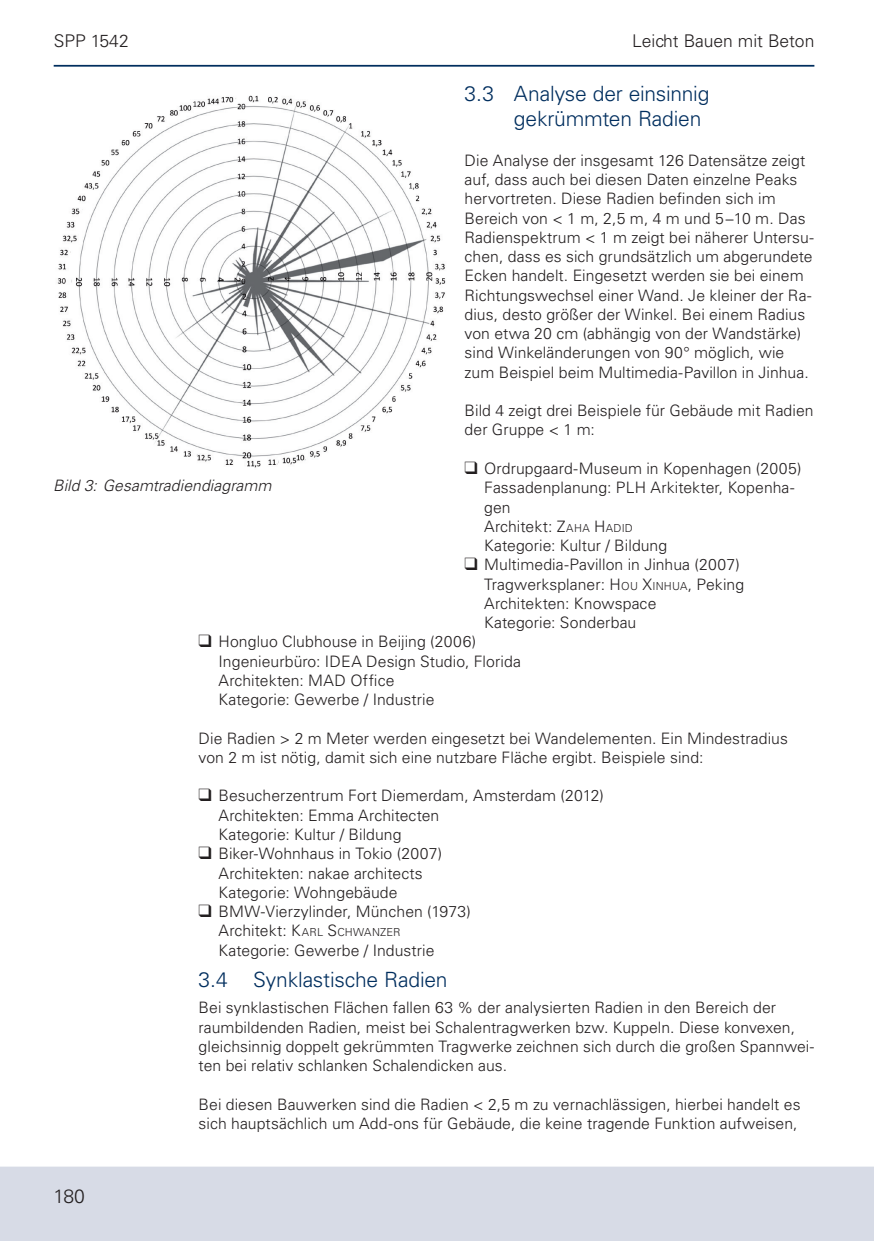
<style>
.page{position:relative;width:874px;height:1241px;background:#fff}
.page>*{position:absolute;margin:0;border:0;box-sizing:border-box;transform-origin:0 0}
.Titel_12_14{font:300 21px/24.5px "Univers LT Std";letter-spacing:-.01em;color:#002e5e}
.t1{font:300 19.25px "Univers LT Std";color:#231f20}
.t2{font:300 17.5px "Univers LT Std";color:#231f20}
.Fliesstext{font:300 15.75px/19.2px "Univers LT Std";letter-spacing:.005em;color:#231f20}
.Aufzählung{font:300 15.75px/19.2px "Univers LT Std";letter-spacing:.005em;color:#231f20}
.Bildtext{font:italic 300 15.75px "Univers LT Std";letter-spacing:.005em;color:#231f20}
.Aufzählung-2{font:300 11.03px "Univers LT Std";letter-spacing:.015em;color:#231f20}
.s1{font-style:inherit}
.s2{font-size:11.03px}
.s3{font-size:15.75px}
</style>
<div class="page">
<div style="left:0;top:1166px;width:873px;height:74px;background:#d7dbe6"></div>
<hr style="left:54px;top:65px;width:760px;height:2px;background:#002e5e">
<img style="left:57px;top:95px;width:389px;height:373px">
<p class="t2" style="left:54px;top:30px;width:76px">SPP 1542</p>
<p class="t2" style="left:632px;top:30px;width:183px">Leicht Bauen mit Beton</p>
<p class="Titel_12_14" style="left:513px;top:81px;width:197px;text-indent:-49px">3.3 Analyse der einsinnig gekrümmten Radien</p>
<p class="Fliesstext" style="left:464px;top:151px;width:350px">Die Analyse der insgesamt 126 Datensätze zeigt auf, dass auch bei diesen Daten einzelne Peaks hervortreten. Diese Radien befinden sich im Bereich von &lt; 1 m, 2,5 m, 4 m und 5−10 m. Das Radienspektrum &lt; 1 m zeigt bei näherer Untersu&shy;chen, dass es sich grundsätzlich um abgerundete Ecken handelt. Eingesetzt werden sie bei einem Richtungswechsel einer Wand. Je kleiner der Ra&shy;dius, desto größer der Winkel. Bei einem Radius von etwa 20 cm (abhängig von der Wandstärke) sind Winkeländerungen von 90° möglich, wie zum Beispiel beim Multimedia-Pavillon in Jinhua.</p>
<p class="Fliesstext" style="left:464px;top:401px;width:350px">Bild 4 zeigt drei Beispiele für Gebäude mit Radien der Gruppe &lt; 1 m:</p>
<p class="Aufzählung" style="left:484px;top:459px;width:319px;text-indent:-20px">❑ Ordrupgaard-Museum in Kopenhagen (2005)<br>Fassadenplanung: PLH Arkitekter, Kopenha&shy;gen<br>Architekt: <span class="s1">Z</span><span class="s2">AHA</span> <span class="s1">H</span><span class="s2">ADID<br></span>Kategorie: Kultur / Bildung</p>
<p class="Aufzählung" style="left:484px;top:555px;width:261px;text-indent:-20px">❑ Multimedia-Pavillon in Jinhua (2007)<br>Tragwerksplaner: <span class="s1">H</span><span class="s2">OU</span> <span class="s1">X</span><span class="s2">INH UA</span><span class="s1">,</span> Peking<br>Architekten: Knowspace<br>Kategorie: Sonderbau</p>
<p class="Aufzählung" style="left:218px;top:632px;width:304px;text-indent:-20px">❑ Hongluo Clubhouse in Beijing (2006)<br>Ingenieurbüro: IDEA Design Studio, Florida Architekten: MAD Office<br>Kategorie: Gewerbe / Industrie</p>
<p class="Fliesstext" style="left:198px;top:728px;width:590px">Die Radien &gt; 2 m Meter werden eingesetzt bei Wandelementen. Ein Mindestradius von 2 m ist nötig, damit sich eine nutzbare Fläche ergibt. Beispiele sind:</p>
<p class="Aufzählung" style="left:218px;top:786px;width:387px;text-indent:-20px">❑ Besucherzentrum Fort Diemerdam, Amsterdam (2012)<br>Architekten: Emma Architecten<br>Kategorie: Kultur / Bildung</p>
<p class="Aufzählung" style="left:218px;top:844px;width:225px;text-indent:-20px">❑ Biker-Wohnhaus in Tokio (2007)<br>Architekten: nakae architects<br>Kategorie: Wohngebäude</p>
<p class="Aufzählung" style="left:198px;top:901px;width:273px">❑ BMW-Vierzylinder, München (1973)</p>
<p class="Aufzählung-2" style="left:218px;top:925px;width:183px"><span class="s3">Architekt:</span> <span class="s3">K</span>ARL <span class="s3">S</span> CHWANZER</p>
<p class="Aufzählung" style="left:218px;top:940px;width:217px">Kategorie: Gewerbe / Industrie</p>
<p class="Titel_12_14" style="left:198px;top:967px;width:250px">3.4 Synklastische Radien</p>
<p class="Fliesstext" style="left:198px;top:998px;width:617px">Bei synklastischen Flächen fallen 63 % der analysierten Radien in den Bereich der raumbildenden Radien, meist bei Schalentragwerken bzw. Kuppeln. Diese konvexen, gleichsinnig doppelt gekrümmten Tragwerke zeichnen sich durch die großen Spannwei&shy;ten bei relativ schlanken Schalendicken aus.</p>
<p class="Fliesstext" style="left:198px;top:1094px;width:603px">Bei diesen Bauwerken sind die Radien &lt; 2,5 m zu vernachlässigen, hierbei handelt es sich hauptsächlich um Add-ons für Gebäude, die keine tragende Funktion aufweisen,</p>
<p class="Bildtext" style="left:53px;top:476px;width:220px">Bild 3: Gesamtradiendiagramm</p>
<p class="t1" style="left:53px;top:1184px;width:33px">180</p>
</div>
